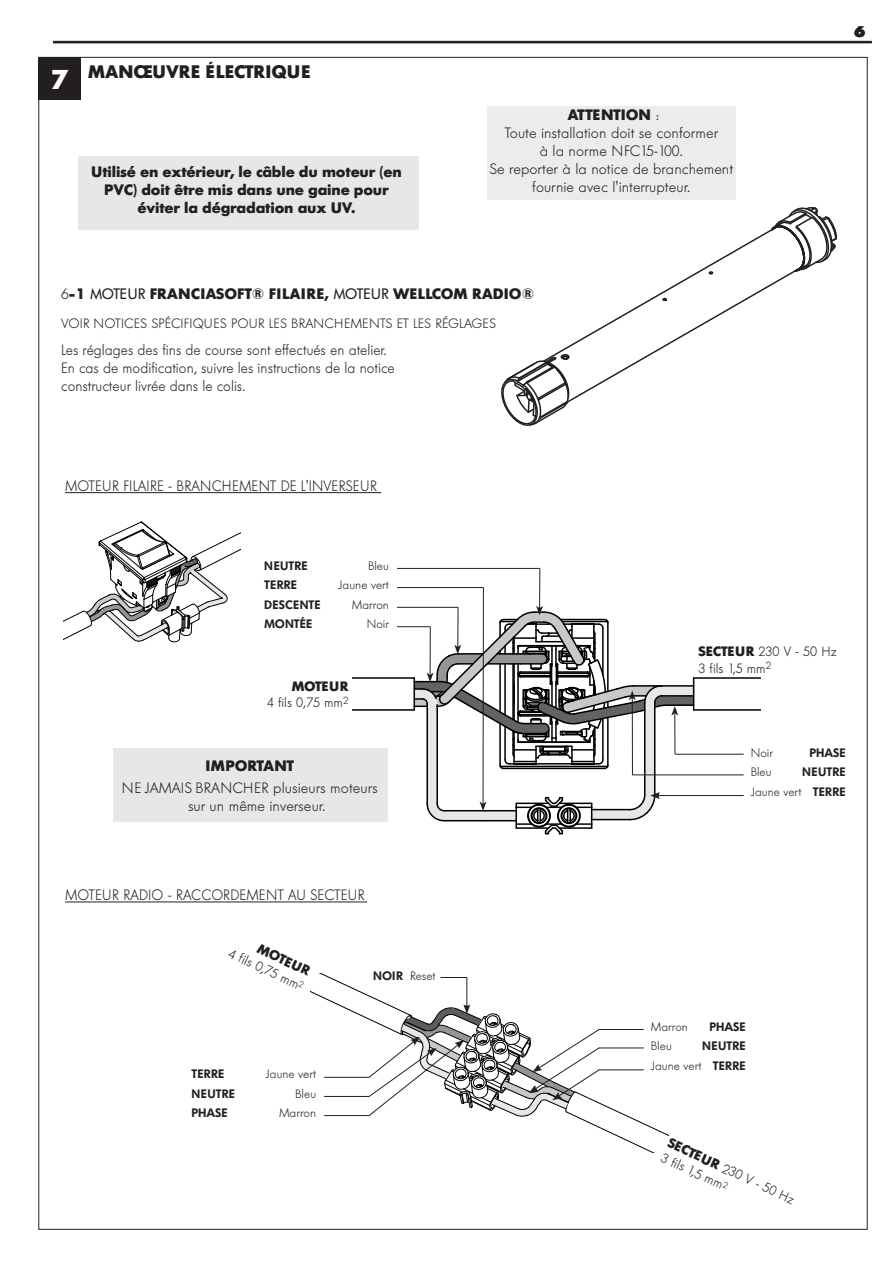
<style>
.page{position:relative;width:893px;height:1263px;background:#fff}
.page>*{position:absolute;margin:0;border:0;box-sizing:border-box;transform-origin:0 0}
.t1{font:700 27px "Futura BQ";color:#fff}
.t2{font:700 18px "Futura BQ";color:#231f20}
.t3{font:300 15px/18px "Futura BQ";color:#231f20}
.t4{font:300 15px/18px "Futura BQ";color:#231f20;scale:.95 1}
.t5{font:700 15px/18px "Futura BQ";letter-spacing:-.01em;color:#231f20;text-align:center}
.t6{font:700 15px "Futura BQ";letter-spacing:.02em;color:#231f20}
.t7{font:300 15px "Futura BQ";letter-spacing:.02em;color:#231f20;scale:.95 1}
.t8{font:800 15px "Futura BQ";color:#231f20}
.t9{font:300 13.5px/16.2px "Futura BQ";color:#231f20}
.t10{font:700 13.5px "Futura BQ";color:#231f20}
.t11{font:600 12.15px/19.5px "Futura BQ";color:#231f20;text-align:right}
.t12{font:300 12.15px "Futura BQ";color:#231f20}
.s1{font-weight:700}
.s2{font-weight:300}
.s3{font-weight:400}
.s4{font-weight:600}
</style>
<div class="page">
<hr style="left:53px;top:41px;width:819px;height:2px;background:#231f20">
<div style="left:38px;top:57px;width:43px;height:42px;background:#231f20"></div>
<svg style="left:64px;top:521px;width:176px;height:122px"></svg>
<div style="left:113px;top:748px;width:275px;height:74px;background:#e6e7e9"></div>
<hr style="left:413px;top:678px;width:2px;height:32px;background:#000001">
<hr style="left:352px;top:677px;width:62px;height:2px;background:#000001">
<hr style="left:352px;top:709px;width:62px;height:2px;background:#000001">
<hr style="left:397px;top:626px;width:33px;height:1px;background:#231f20">
<hr style="left:397px;top:607px;width:61px;height:1px;background:#231f20">
<hr style="left:397px;top:587px;width:86px;height:1px;background:#231f20">
<hr style="left:397px;top:568px;width:143px;height:1px;background:#231f20">
<hr style="left:483px;top:587px;width:1px;height:217px;background:#231f20">
<hr style="left:539px;top:568px;width:1px;height:40px;background:#231f20">
<svg style="left:414px;top:606px;width:346px;height:229px"></svg>
<hr style="left:65px;top:492px;width:316px;height:1px;background:#231f20">
<hr style="left:65px;top:901px;width:302px;height:1px;background:#231f20">
<svg style="left:311px;top:974px;width:358px;height:179px"></svg>
<div style="left:487px;top:107px;width:248px;height:93px;background:#ececee"></div>
<div style="left:79px;top:156px;width:340px;height:74px;background:#e6e7e9"></div>
<svg style="left:501px;top:207px;width:337px;height:219px"></svg>
<h1 class="t1" style="left:51px;top:63px;width:20px">7</h1>
<p class="t2" style="left:88px;top:61px;width:224px">MANŒUVRE ÉLECTRIQUE</p>
<p class="t5" style="left:91px;top:163px;width:312px">Utilisé en extérieur, le câble du moteur (en<br>PVC) doit être mis dans une gaine pour éviter la dégradation aux UV.</p>
<p class="t3" style="left:489px;top:106px;width:245px;text-align:center"><span class="s1">ATTENTION</span> :<br>Toute installation doit se conformer<br>à la norme NFC15-100.<br>Se reporter à la notice de branchement fournie avec l'interrupteur.</p>
<p class="t6" style="left:61px;top:285px;width:475px"><span class="s2">6</span>-1 <span class="s3">MOTEUR</span> FRANCIASOFT® FILAIRE, <span class="s3">MOTEUR</span> WELLCOM RADIO®</p>
<p class="t9" style="left:61px;top:316px;width:436px">VOIR NOTICES SPÉCIFIQUES POUR LES BRANCHEMENTS ET LES RÉGLAGES</p>
<p class="t4" style="left:61px;top:341px;width:353px">Les réglages des fins de course sont effectués en atelier.<br>En cas de modification, suivre les instructions de la notice constructeur livrée dans le colis.</p>
<p class="t8" style="left:854px;top:23px;width:12px">6</p>
<p class="t7" style="left:65px;top:477px;width:330px">MOTEUR FILAIRE - BRANCHEMENT DE L'INVERSEUR</p>
<p class="t11" style="left:264px;top:556px;width:45px">NEUTRE</p>
<p class="t12" style="left:368px;top:559px;width:23px">Bleu</p>
<p class="t11" style="left:264px;top:575px;width:34px">TERRE</p>
<p class="t12" style="left:338px;top:578px;width:52px">Jaune vert</p>
<p class="t11" style="left:264px;top:595px;width:58px">DESCENTE</p>
<p class="t12" style="left:352px;top:597px;width:39px">Marron</p>
<p class="t11" style="left:264px;top:614px;width:50px">MONTÉE</p>
<p class="t12" style="left:367px;top:617px;width:24px">Noir</p>
<p class="t9" style="left:267px;top:678px;width:83px;text-align:right"><span class="s1">MOTEUR<br></span>4 fils 0,75 mm<sup>2</sup></p>
<p class="t5" style="left:206px;top:757px;width:90px">IMPORTANT</p>
<p class="t3" style="left:188px;top:779px;width:191px;text-indent:-66px">NE JAMAIS BRANCHER plusieurs moteurs sur un même inverseur.</p>
<p class="t4" style="left:65px;top:886px;width:317px">MOTEUR RADIO - RACCORDEMENT AU SECTEUR</p>
<p class="t10" style="left:262px;top:940px;width:58px;rotate:25deg">MOTEUR</p>
<p class="t9" style="left:233px;top:945px;width:78px;rotate:25deg">4 fils 0,75 mm</p>
<p class="t12" style="left:373px;top:968px;width:64px"><span class="s4">NOIR</span> Reset</p>
<p class="t11" style="left:192px;top:1064px;width:34px">TERRE</p>
<p class="t12" style="left:266px;top:1067px;width:52px">Jaune vert</p>
<p class="t11" style="left:192px;top:1084px;width:45px">NEUTRE</p>
<p class="t12" style="left:295px;top:1086px;width:23px">Bleu</p>
<p class="t11" style="left:192px;top:1103px;width:37px">PHASE</p>
<p class="t12" style="left:279px;top:1106px;width:39px">Marron</p>
<p class="t9" style="left:699px;top:644px;width:139px"><span class="s1">SECTEUR</span> 230 V - 50 Hz<br>3 fils 1,5 mm<sup>2</sup></p>
<p class="t12" style="left:751px;top:746px;width:24px">Noir</p>
<p class="t11" style="left:809px;top:743px;width:37px">PHASE</p>
<p class="t12" style="left:751px;top:765px;width:23px">Bleu</p>
<p class="t11" style="left:751px;top:763px;width:96px">NEUTRE<br><span class="s2">Jaune vert</span> TERRE</p>
<p class="t12" style="left:651px;top:1020px;width:39px">Marron</p>
<p class="t11" style="left:710px;top:1017px;width:37px">PHASE</p>
<p class="t12" style="left:651px;top:1039px;width:23px">Bleu</p>
<p class="t11" style="left:651px;top:1036px;width:96px">NEUTRE<br><span class="s2">Jaune vert</span> TERRE</p>
<p class="t9" style="left:672px;top:1135px;width:139px;rotate:25deg"><span class="s1">SECTEUR</span> 230 V - 50 Hz<br>3 fils 1,5 mm<sup>2</sup></p>
</div>
